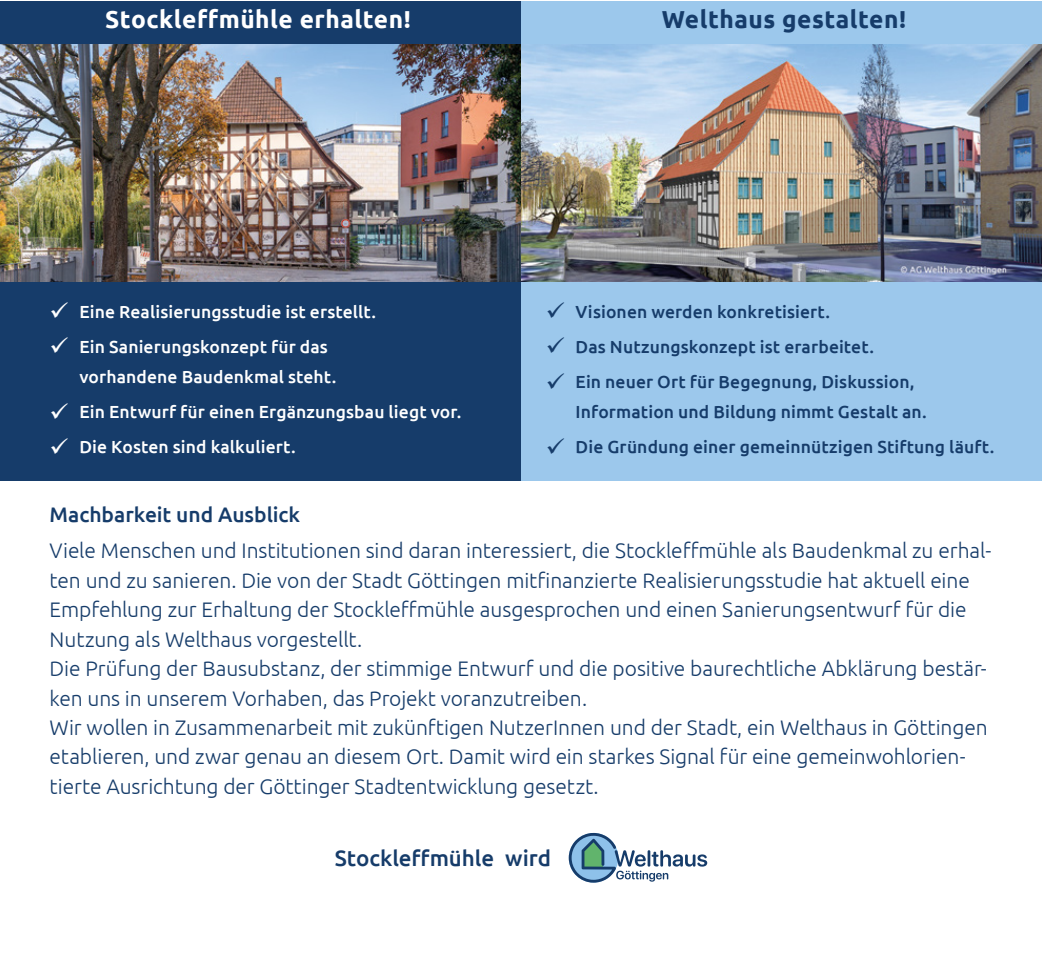
<style>
.page{position:relative;width:1042px;height:963px;background:#fff}
.page>*{position:absolute;margin:0;border:0;box-sizing:border-box;transform-origin:0 0}
.t1{font:700 24.5px "Ubuntu";letter-spacing:.02em;color:#fff}
.t2{font:700 24.5px "Ubuntu";letter-spacing:.02em;color:#163c6a}
.t3{font:500 22.4px "Ubuntu";color:#163c6a}
.t4{font:300 21px/29.4px "Ubuntu";letter-spacing:-.005em;color:#163c6a}
.t5{font:500 21px "Ubuntu";color:#163c6a}
.t6{font:500 17.5px/35px "Ubuntu";letter-spacing:.005em;color:#163c6a}
.t7{font:500 17.5px/35px "Ubuntu";letter-spacing:.005em;color:#fff}
</style>
<div class="page">
<div style="left:0;top:282px;width:521px;height:198px;background:#163c6a"></div>
<div style="left:521px;top:282px;width:521px;height:198px;background:#9cc8ec"></div>
<img style="left:0;top:44px;width:521px;height:238px">
<img style="left:521px;top:44px;width:521px;height:238px">
<div style="left:0;top:1px;width:521px;height:43px;background:#163c6a"></div>
<div style="left:521px;top:1px;width:521px;height:43px;background:#9cc8ec"></div>
<svg style="left:569px;top:832px;width:138px;height:50px"></svg>
<p class="t1" style="left:105px;top:5px;width:307px">Stockleffmühle erhalten!</p>
<p class="t2" style="left:662px;top:5px;width:246px">Welthaus gestalten!</p>
<p class="t7" style="left:79px;top:293px;width:298px">Eine Realisierungsstudie ist erstellt.<br>Ein Sanierungskonzept für das</p>
<p class="t7" style="left:79px;top:358px;width:384px">vorhandene Baudenkmal steht.<br>Ein Entwurf für einen Ergänzungsbau liegt vor.<br>Die Kosten sind kalkuliert.</p>
<p class="t6" style="left:575px;top:293px;width:340px">Visionen werden konkretisiert.<br>Das Nutzungskonzept ist erarbeitet.<br>Ein neuer Ort für Begegnung, Diskussion,</p>
<p class="t6" style="left:575px;top:393px;width:420px">Information und Bildung nimmt Gestalt an.<br>Die Gründung einer gemeinnützigen Stiftung läuft.</p>
<p class="t5" style="left:50px;top:501px;width:252px">Machbarkeit und Ausblick</p>
<p class="t4" style="left:50px;top:535px;width:943px">Viele Menschen und Institutionen sind daran interessiert, die Stockleffmühle als Baudenkmal zu erhal&shy;ten und zu sanieren. Die von der Stadt Göttingen mitfinanzierte Realisierungsstudie hat aktuell eine Empfehlung zur Erhaltung der Stockleffmühle ausgesprochen und einen Sanierungsentwurf für die Nutzung als Welthaus vorgestellt.<br>Die Prüfung der Bausubstanz, der stimmige Entwurf und die positive baurechtliche Abklärung bestär&shy;ken uns in unserem Vorhaben, das Projekt voranzutreiben.<br>Wir wollen in Zusammenarbeit mit zukünftigen NutzerInnen und der Stadt, ein Welthaus in Göttingen etablieren, und zwar genau an diesem Ort. Damit wird ein starkes Signal für eine gemeinwohlorien&shy;tierte Ausrichtung der Göttinger Stadtentwicklung gesetzt.</p>
<p class="t3" style="left:335px;top:844px;width:218px">Stockleffmühle wird</p>
</div>
